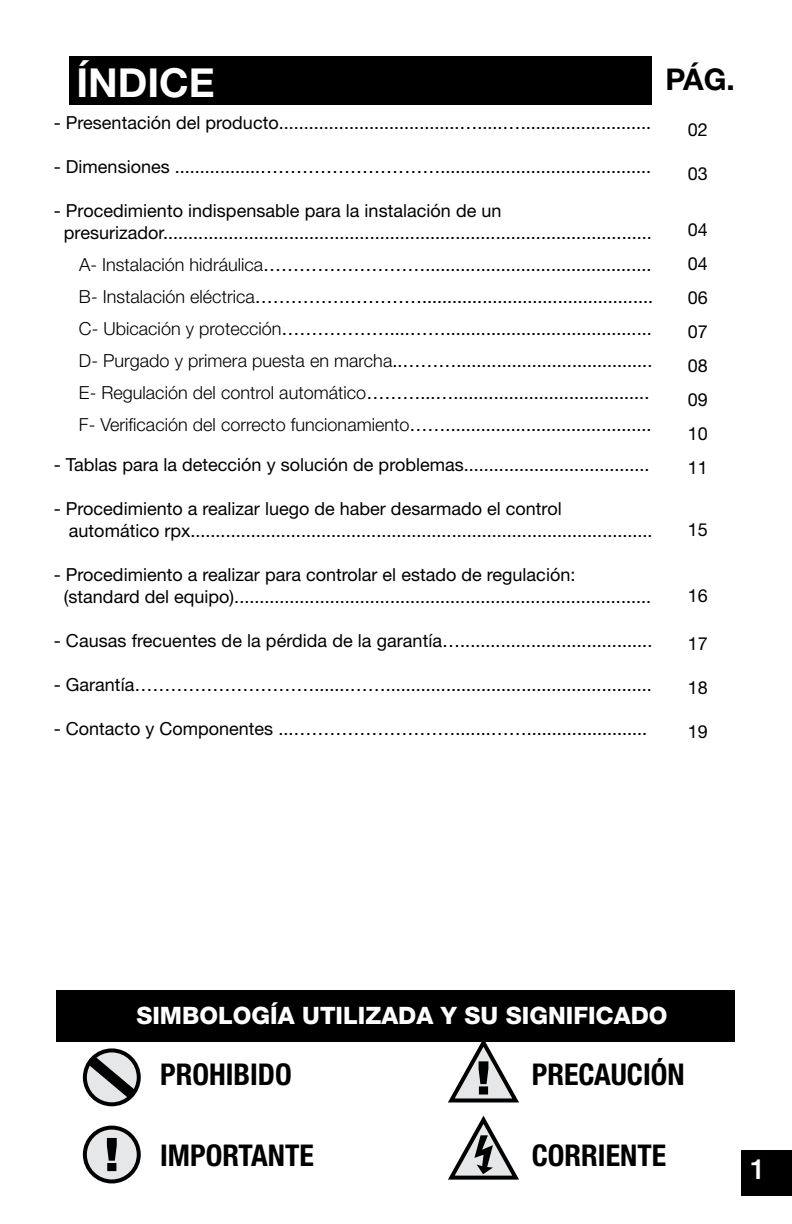
<style>
.page{position:relative;width:792px;height:1224px;background:#fff}
.page>*{position:absolute;margin:0;border:0;box-sizing:border-box;transform-origin:0 0}
.t1{font:700 40px "Helvetica Neue LT Std";color:#fff}
.t2{font:700 condensed 30px "Helvetica Neue";color:#000}
.t3{font:700 30px "Helvetica Neue LT Std";color:#000}
.t4{font:500 28px "Helvetica Neue";color:#fff}
.t5{font:800 24px "Helvetica Neue";color:#fff}
.t6{font:18px/34px "Helvetica Neue";color:#000}
.s1{font-weight:300}
</style>
<div class="page">
<div style="left:741px;top:1150px;width:51px;height:46px;background:#000"></div>
<div style="left:85px;top:1128px;width:54px;height:53px;background:#e6e7e8;border-radius:50%"></div>
<div style="left:83px;top:1126px;width:58px;height:57px;border:4px solid #000;border-radius:50%"></div>
<svg style="left:448px;top:1042px;width:71px;height:61px"></svg>
<svg style="left:107px;top:1138px;width:10px;height:33px"></svg>
<div style="left:69px;top:56px;width:583px;height:49px;background:#000"></div>
<div style="left:57px;top:991px;width:678px;height:51px;background:#000"></div>
<svg style="left:85px;top:1050px;width:54px;height:54px"></svg>
<div style="left:83px;top:1048px;width:58px;height:58px;border:4px solid #000;border-radius:50%"></div>
<svg style="left:87px;top:1057px;width:49px;height:41px;background:#949595"></svg>
<svg style="left:448px;top:1115px;width:71px;height:65px"></svg>
<h1 class="t1" style="left:76px;top:58px;width:140px">ÍNDICE</h1>
<h2 class="t3" style="left:665px;top:60px;width:71px">PÁG.</h2>
<p class="t6" style="left:54px;top:105px;width:599px">- Presentación del producto....................................….....…..........................</p>
<p class="t6" style="left:54px;top:149px;width:599px">- Dimensiones .................…………………………..........................................</p>
<p class="t6" style="left:64px;top:199px;width:589px;line-height:22px;text-indent:-10px">- Procedimiento indispensable para la instalación de un presurizador.................................................................................................</p>
<p class="t6" style="left:79px;top:248px;width:576px;line-height:32px"><span class="s1">A- Instalación hidráulica</span>……………………….............................................<br><span class="s1">B- Instalación eléctrica</span>…………….…………..............................................<br><span class="s1">C- Ubicación y protección</span>………………....…….........................................<br><span class="s1">D- Purgado y primera puesta en marcha</span>..……….......................................<br><span class="s1">E- Regulación del control automático</span>………...….......................................<br><span class="s1">F- Verificación del correcto funcionamiento</span>…….........................................</p>
<p class="t6" style="left:54px;top:447px;width:597px">- Tablas para la detección y solución de problemas.....................................</p>
<p class="t6" style="left:69px;top:497px;width:585px;line-height:22px;text-indent:-15px">- Procedimiento a realizar luego de haber desarmado el control automático rpx............................................................................................</p>
<p class="t6" style="left:64px;top:563px;width:589px;line-height:22px;text-indent:-10px">- Procedimiento a realizar para controlar el estado de regulación: (standard del equipo)...................................................................................</p>
<p class="t6" style="left:54px;top:623px;width:600px">- Causas frecuentes de la pérdida de la garantía…......................................</p>
<p class="t6" style="left:54px;top:667px;width:600px">- Garantía………………………….......…….....................................................</p>
<p class="t6" style="left:54px;top:711px;width:595px">- Contacto y Componentes ...……………………….......……........................</p>
<p class="t6" style="left:688px;top:112px;width:22px">02</p>
<p class="t6" style="left:688px;top:156px;width:22px">03</p>
<p class="t6" style="left:688px;top:212px;width:22px;text-align:justify">04<br>04<br>06<br>07<br>08<br>09<br>10<br>11</p>
<p class="t6" style="left:688px;top:512px;width:22px">15</p>
<p class="t6" style="left:688px;top:578px;width:22px">16</p>
<p class="t6" style="left:688px;top:626px;width:22px">17</p>
<p class="t6" style="left:688px;top:670px;width:22px">18</p>
<p class="t6" style="left:688px;top:714px;width:22px">19</p>
<h3 class="t5" style="left:136px;top:1002px;width:533px">SIMBOLOGÍA UTILIZADA Y SU SIGNIFICADO</h3>
<h2 class="t2" style="left:160px;top:1056px;width:133px">PROHIBIDO</h2>
<h2 class="t2" style="left:160px;top:1137px;width:155px">IMPORTANTE</h2>
<h2 class="t2" style="left:532px;top:1056px;width:154px">PRECAUCIÓN</h2>
<h2 class="t2" style="left:532px;top:1137px;width:136px">CORRIENTE</h2>
<h3 class="t4" style="left:750px;top:1147px;width:17px">1</h3>
</div>
